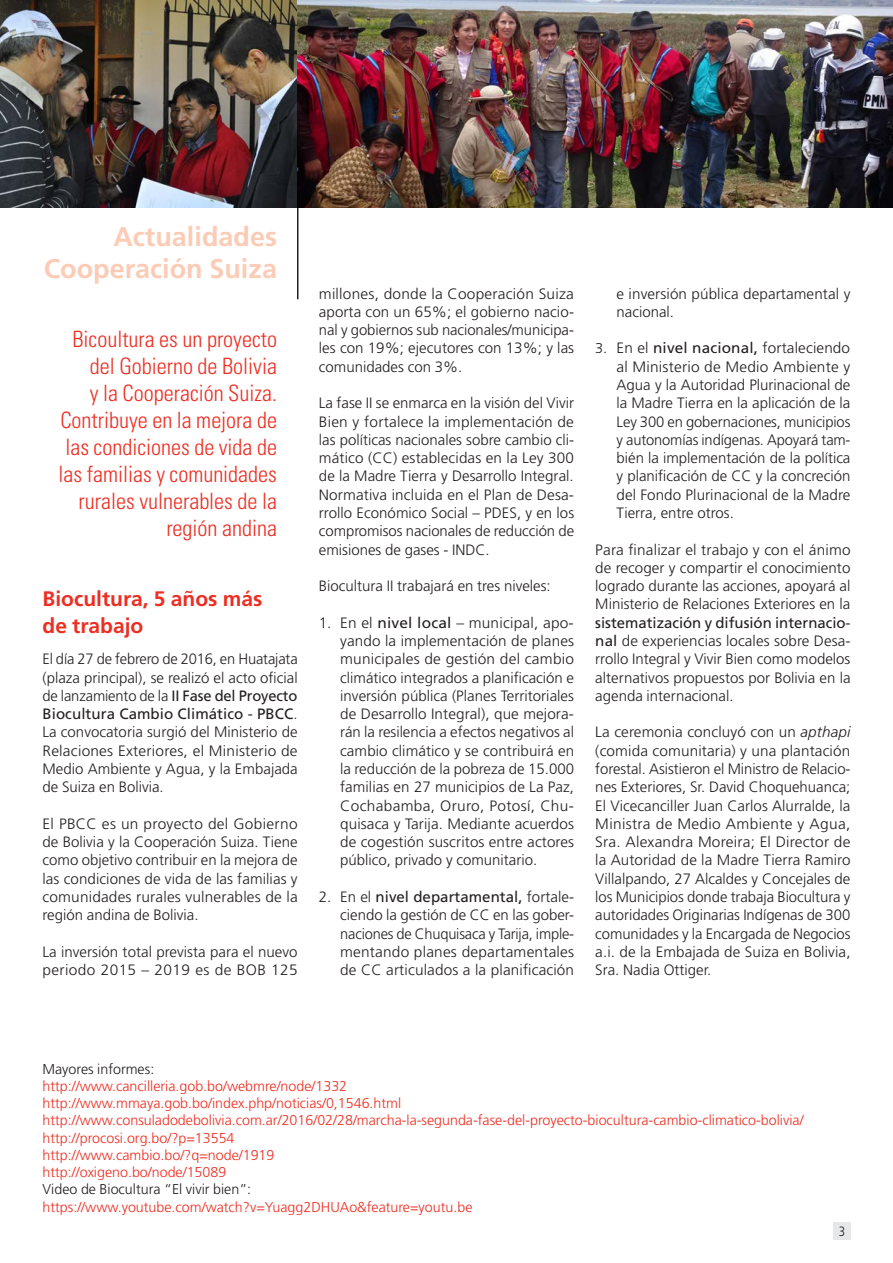
<style>
.page{position:relative;width:893px;height:1263px;background:#fff}
.page>*{position:absolute;margin:0;border:0;box-sizing:border-box;transform-origin:0 0}
.Titulo_de_Seccion{font:700 27px/32.4px "Frutiger LT Std";color:#fccbb5;text-align:right}
.Epigrafe_01{font:300 condensed 22.5px/27px "Univers LT Std";color:#ee2e22;text-align:right}
.Subtitulo__01{font:700 21px/27px "Frutiger LT Std";color:#ee2e22}
.Cuerpo_1er_N{font:300 15px/18.3px "Frutiger LT Std";color:#231f20;text-align:justify}
.Cuerpo_1er_N-2{font:300 14.25px/17.2px "Frutiger LT Std";color:#ee2e22}
.Cuerpo_1er_N-3{font:300 14.25px "Frutiger LT Std";color:#231f20}
.t1{font:300 condensed 13.5px "Frutiger LT Std";color:#231f20}
.s1{font-weight:400}
.s2{font-size:14.25px}
.s3{font-style:italic}
.s4{color:#231f20}
</style>
<div class="page">
<div style="left:833px;top:1222px;width:17px;height:17px;background:#e6e7e9"></div>
<hr style="left:297px;top:207px;width:1px;height:92px;background:#231f20">
<img style="left:0;top:0;width:298px;height:207px">
<img style="left:298px;top:0;width:595px;height:207px">
<p class="Titulo_de_Seccion" style="left:44px;top:220px;width:235px">Actualidades<br>Cooperación Suiza</p>
<p class="Epigrafe_01" style="left:59px;top:326px;width:220px">Bicoultura es un proyecto del Gobierno de Bolivia<br>y la Cooperación Suiza.<br>Contribuye en la mejora de las condiciones de vida de las familias y comunidades rurales vulnerables de la región andina</p>
<p class="Subtitulo__01" style="left:43px;top:585px;width:221px">Biocultura, 5 años más de trabajo</p>
<p class="Cuerpo_1er_N" style="left:43px;top:650px;width:257px">El día 27 de febrero de 2016, en Huatajata (plaza principal), se realizó el acto oficial de lanzamiento de la <span class="s1">II Fase del Proyecto Biocultura Cambio Climático - PBCC</span>.<br>La convocatoria surgió del Ministerio de Relaciones Exteriores, el Ministerio de Medio Ambiente y Agua, y la Embajada de Suiza en Bolivia.</p>
<p class="Cuerpo_1er_N" style="left:43px;top:815px;width:257px">El PBCC es un proyecto del Gobierno de Bolivia y la Cooperación Suiza. Tiene como objetivo contribuir en la mejora de las condiciones de vida de las familias y comunidades rurales vulnerables de la región andina de Bolivia.</p>
<p class="Cuerpo_1er_N" style="left:43px;top:943px;width:257px">La inversión total prevista para el nuevo periodo 2015 – 2019 es de BOB 125</p>
<p class="Cuerpo_1er_N" style="left:319px;top:284px;width:257px">millones, donde la Cooperación Suiza aporta con un 65%; el gobierno nacio&shy;nal y gobiernos sub nacionales/municipa&shy;les con 19%; ejecutores con 13%; y las comunidades con 3%.</p>
<p class="Cuerpo_1er_N" style="left:319px;top:394px;width:257px">La fase II se enmarca en la visión del Vivir Bien y fortalece la implementación de las políticas nacionales sobre cambio cli&shy;mático (CC) establecidas en la Ley 300 de la Madre Tierra y Desarrollo Integral.<br>Normativa incluida en el Plan de Desa&shy;rrollo Económico Social – PDES, y en los compromisos nacionales de reducción de emisiones de gases - INDC.</p>
<p class="Cuerpo_1er_N" style="left:319px;top:577px;width:233px">Biocultura II trabajará en tres niveles:</p>
<p class="Cuerpo_1er_N" style="left:340px;top:613px;width:235px;text-indent:-21px">1. En el <span class="s1">nivel local</span> – municipal, apo&shy;yando la implementación de planes municipales de gestión del cambio climático integrados a planificación e inversión pública (Planes Territoriales de Desarrollo Integral), que mejora&shy;rán la resilencia a efectos negativos al cambio climático y se contribuirá en la reducción de la pobreza de 15.000 familias en 27 municipios de La Paz, Cochabamba, Oruro, Potosí, Chu&shy;quisaca y Tarija. Mediante acuerdos de cogestión suscritos entre actores público, privado y comunitario.</p>
<p class="Cuerpo_1er_N" style="left:340px;top:888px;width:235px;text-indent:-21px">2. En el <span class="s1">nivel departamental,</span> fortale&shy;ciendo la gestión de CC en las gober&shy;naciones de Chuquisaca y Tarija, imple&shy;mentando planes departamentales de CC articulados a la planificación</p>
<p class="Cuerpo_1er_N" style="left:617px;top:284px;width:235px">e inversión pública departamental y nacional.</p>
<p class="Cuerpo_1er_N" style="left:617px;top:339px;width:235px;text-indent:-21px"><span class="s2">3.</span> En el <span class="s1">nivel nacional,</span> fortaleciendo al Ministerio de Medio Ambiente y Agua y la Autoridad Plurinacional de la Madre Tierra en la aplicación de la Ley 300 en gobernaciones, municipios y autonomías indígenas. Apoyará tam&shy;bién la implementación de la política y planificación de CC y la concreción del Fondo Plurinacional de la Madre Tierra, entre otros.</p>
<p class="Cuerpo_1er_N" style="left:595px;top:540px;width:257px">Para finalizar el trabajo y con el ánimo de recoger y compartir el conocimiento logrado durante las acciones, apoyará al Ministerio de Relaciones Exteriores en la <span class="s1">sistematización y difusión internacio&shy;nal</span> de experiencias locales sobre Desa&shy;rrollo Integral y Vivir Bien como modelos alternativos propuestos por Bolivia en la agenda internacional.</p>
<p class="Cuerpo_1er_N" style="left:595px;top:723px;width:257px">La ceremonia concluyó con un <span class="s3">apthapi </span>(comida comunitaria) y una plantación forestal. Asistieron el Ministro de Relacio&shy;nes Exteriores, Sr. David Choquehuanca; El Vicecanciller Juan Carlos Alurralde, la Ministra de Medio Ambiente y Agua, Sra. Alexandra Moreira; El Director de la Autoridad de la Madre Tierra Ramiro Villalpando, 27 Alcaldes y Concejales de los Municipios donde trabaja Biocultura y autoridades Originarias Indígenas de 300 comunidades y la Encargada de Negocios a.i. de la Embajada de Suiza en Bolivia, Sra. Nadia Ottiger.</p>
<p class="Cuerpo_1er_N-3" style="left:43px;top:1061px;width:113px">Mayores informes:</p>
<p class="Cuerpo_1er_N-2" style="left:43px;top:1077px;width:306px">http://www.cancilleria.gob.bo/webmre/node/1332</p>
<p class="Cuerpo_1er_N-2" style="left:43px;top:1095px;width:360px">http://www.mmaya.gob.bo/index.php/noticias/0,1546.html</p>
<p class="Cuerpo_1er_N-2" style="left:43px;top:1112px;width:763px">http://www.consuladodebolivia.com.ar/2016/02/28/marcha-la-segunda-fase-del-proyecto-biocultura-cambio-climatico-bolivia/</p>
<p class="Cuerpo_1er_N-2" style="left:43px;top:1129px;width:194px">http://procosi.org.bo/?p=13554</p>
<p class="Cuerpo_1er_N-2" style="left:43px;top:1146px;width:233px">http://www.cambio.bo/?q=node/1919</p>
<p class="Cuerpo_1er_N-2" style="left:43px;top:1164px;width:185px">http://oxigeno.bo/node/15089</p>
<p class="Cuerpo_1er_N-2" style="left:43px;top:1181px;width:431px"><span class="s4">Video de Biocultura “El vivir bien”: </span>https://www.youtube.com/watch?v=Yuagg2DHUAo&amp;feature=youtu.be</p>
<p class="t1" style="left:839px;top:1223px;width:8px">3</p>
</div>
